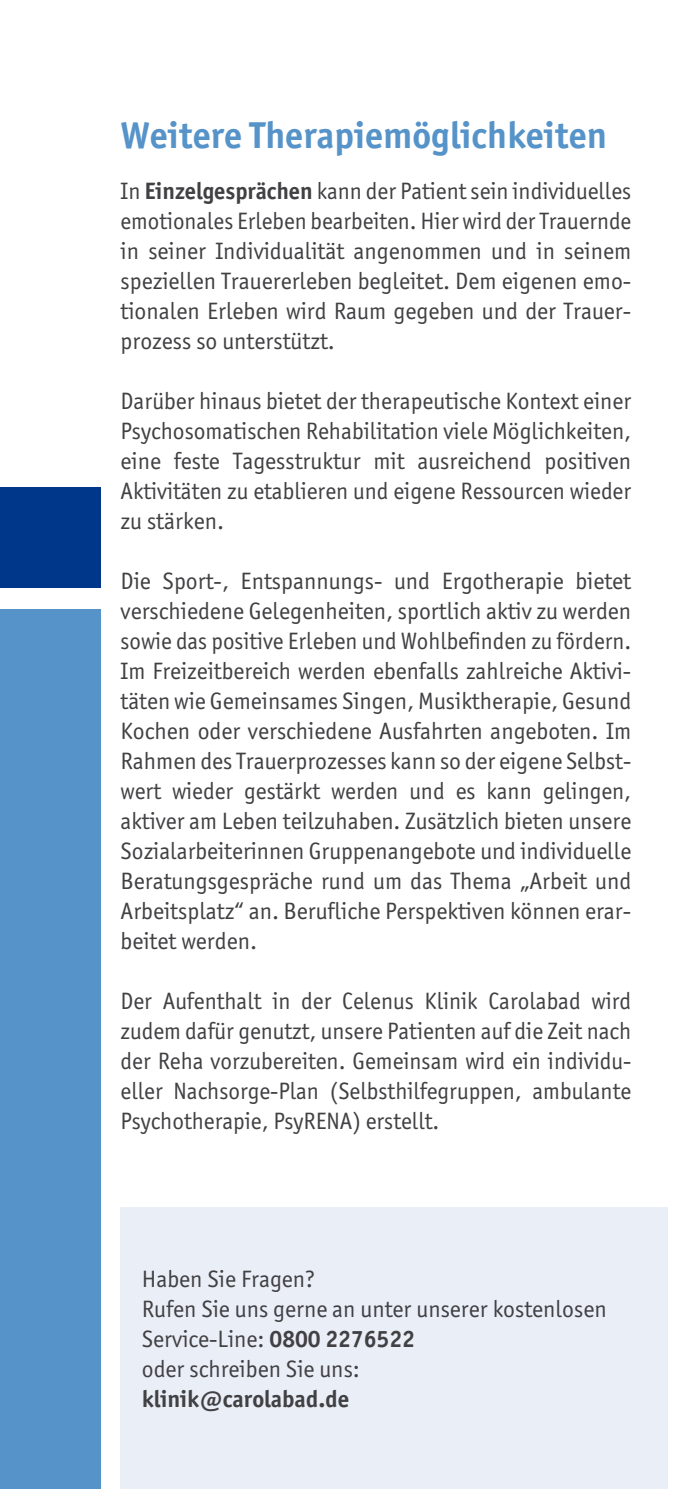
<style>
.page{position:relative;width:688px;height:1489px;background:#fff}
.page>*{position:absolute;margin:0;border:0;box-sizing:border-box;transform-origin:0 0}
.Fly_Große_Headline_b{font:700 37.5px "Officina Sans ITC Pro";color:#5693c9}
.Fly_Fließtext_linksb{font:23.75px/30px "Officina Sans ITC Pro";color:#414043;text-align:justify}
.Fly_Fließtext_linksb-2{font:700 23.75px "Officina Sans ITC Pro";color:#414043}
.s1{font-weight:700}
</style>
<div class="page">
<div style="left:120px;top:1207px;width:547px;height:281px;background:#e9eef7"></div>
<div style="left:0;top:487px;width:100px;height:101px;background:#00378b"></div>
<div style="left:0;top:609px;width:100px;height:879px;background:#5693c9"></div>
<hr style="left:687px;top:487px;width:1px;height:100px;background:#00378b">
<hr style="left:687px;top:608px;width:1px;height:880px;background:#5693c9">
<p class="Fly_Große_Headline_b" style="left:120px;top:112px;width:488px">Weitere Therapiemöglichkeiten</p>
<p class="Fly_Fließtext_linksb" style="left:120px;top:176px;width:512px">In <span class="s1">Einzelgesprächen</span> kann der Patient sein individuelles emotionales Erleben bearbeiten. Hier wird der Trauernde in seiner Individualität angenommen und in seinem speziellen Trauererleben begleitet. Dem eigenen emo&shy;tionalen Erleben wird Raum gegeben und der Trauer&shy;prozess so unterstützt.</p>
<p class="Fly_Fließtext_linksb" style="left:120px;top:386px;width:512px">Darüber hinaus bietet der therapeutische Kontext einer Psychosomatischen Rehabilitation viele Möglichkeiten, eine feste Tagesstruktur mit ausreichend positiven Aktivitäten zu etablieren und eigene Ressourcen wieder zu stärken.</p>
<p class="Fly_Fließtext_linksb" style="left:120px;top:566px;width:512px">Die Sport-, Entspannungs- und Ergotherapie bietet verschiedene Gelegenheiten, sportlich aktiv zu werden sowie das positive Erleben und Wohlbefinden zu fördern.<br>Im Freizeitbereich werden ebenfalls zahlreiche Aktivi&shy;täten wie Gemeinsames Singen, Musiktherapie, Gesund Kochen oder verschiedene Ausfahrten angeboten. Im Rahmen des Trauerprozesses kann so der eigene Selbst&shy;wert wieder gestärkt werden und es kann gelingen, aktiver am Leben teilzuhaben. Zusätzlich bieten unsere Sozialarbeiterinnen Gruppenangebote und individuelle Beratungsgespräche rund um das Thema „Arbeit und Arbeitsplatz“ an. Berufliche Perspektiven können erar&shy;beitet werden.</p>
<p class="Fly_Fließtext_linksb" style="left:120px;top:986px;width:512px">Der Aufenthalt in der Celenus Klinik Carolabad wird zudem dafür genutzt, unsere Patienten auf die Zeit nach der Reha vorzubereiten. Gemeinsam wird ein individu&shy;eller Nachsorge-Plan (Selbsthilfegruppen, ambulante Psychotherapie, PsyRENA) erstellt.</p>
<p class="Fly_Fließtext_linksb" style="left:142px;top:1263px;width:466px;text-align:left">Haben Sie Fragen?<br>Rufen Sie uns gerne an unter unserer kostenlosen<br>Service-Line: <span class="s1">0800 2276522</span></p>
<p class="Fly_Fließtext_linksb" style="left:142px;top:1353px;width:219px">oder schreiben Sie uns:</p>
<p class="Fly_Fließtext_linksb-2" style="left:142px;top:1383px;width:209px">klinik@carolabad.de</p>
</div>
